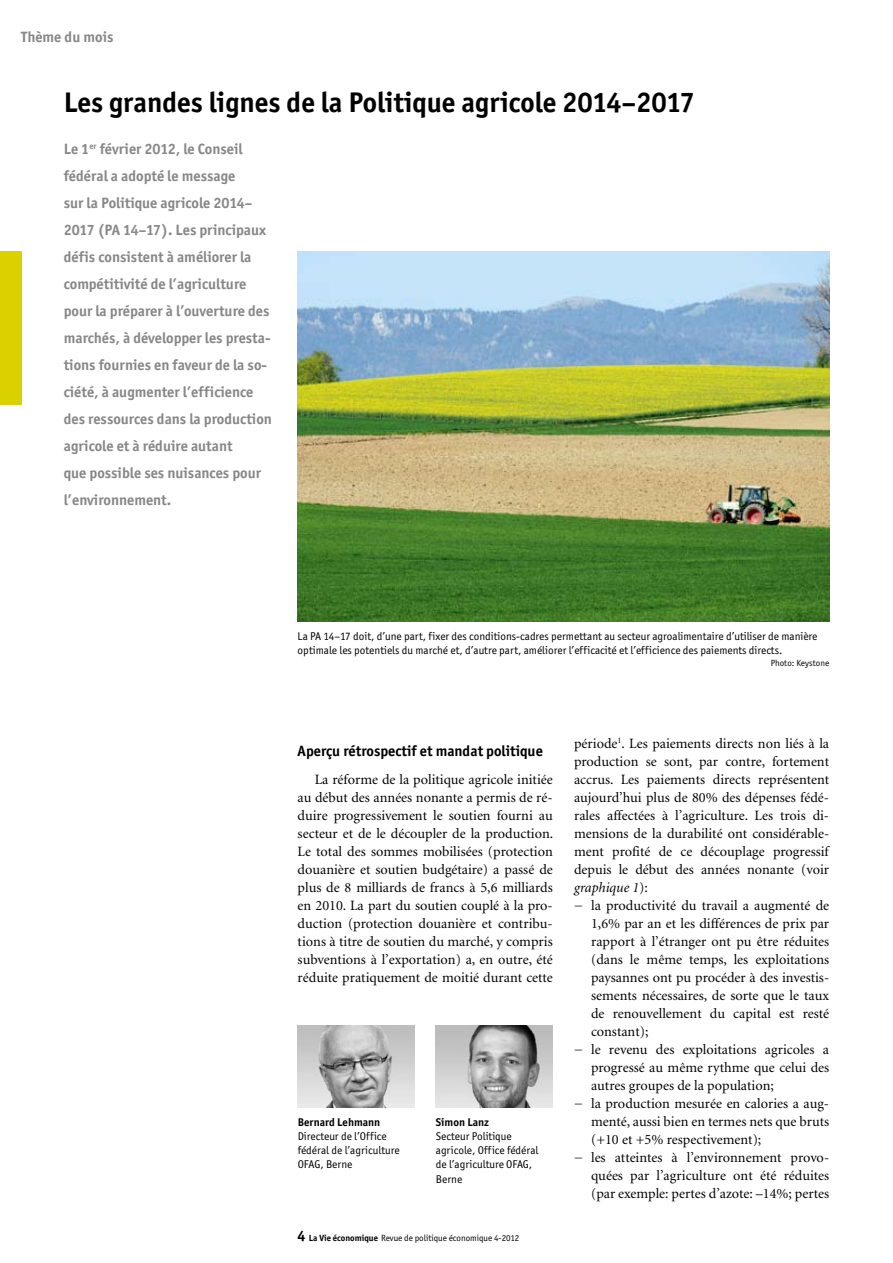
<style>
.page{position:relative;width:893px;height:1263px;background:#fff}
.page>*{position:absolute;margin:0;border:0;box-sizing:border-box;transform-origin:0 0}
.t1{font:700 28.5px "Officina San ITC";color:#000}
.t2{font:700 15px/27px "Officina San ITC";color:#868786}
.t3{font:700 15px "Officina San ITC";color:#000}
.t4{font:14.25px/18px "Minion";color:#000;text-align:justify}
.t5{font:italic 14.25px "Minion";color:#000}
.t6{font:11.25px/14.2px "Officina San ITC";color:#000}
.t7{font:700 11.25px "Officina San ITC";color:#000}
.t8{font:9px "Officina San ITC";color:#000}
.s1{font-weight:700;font-size:15px}
.s2{font-weight:700}
.s3{font-style:normal}
</style>
<div class="page">
<div style="left:0;top:252px;width:21px;height:153px;background:#dcd100"></div>
<img style="left:298px;top:251px;width:531px;height:370px">
<img style="left:298px;top:1026px;width:117px;height:82px">
<img style="left:436px;top:1026px;width:117px;height:82px">
<p class="t2" style="left:21px;top:23px;width:94px">Thème du mois</p>
<h1 class="t1" style="left:64px;top:84px;width:633px">Les grandes lignes de la Politique agricole 2014–2017</h1>
<p class="t2" style="left:64px;top:136px;width:210px">Le 1<sup>er</sup> février 2012, le Conseil fédéral a adopté le message<br>sur la Politique agricole 2014–<br>2017 (PA 14–17). Les principaux défis consistent à améliorer la compétitivité de l’agriculture pour la préparer à l’ouverture des marchés, à développer les presta&shy;tions fournies en faveur de la so&shy;ciété, à augmenter l’efficience des ressources dans la production agricole et à réduire autant<br>que possible ses nuisances pour l’environnement.</p>
<p class="t6" style="left:298px;top:629px;width:521px">La PA 14–17 doit, d’une part, fixer des conditions-cadres permettant au secteur agroalimentaire d’utiliser de manière optimale les potentiels du marché et, d’autre part, améliorer l’efficacité et l’efficience des paiements directs.</p>
<p class="t8" style="left:771px;top:658px;width:60px">Photo: Keystone</p>
<p class="t3" style="left:298px;top:742px;width:247px">Aperçu rétrospectif et mandat politique</p>
<p class="t4" style="left:298px;top:770px;width:257px;text-indent:17px">La réforme de la politique agricole initiée au début des années nonante a permis de ré&shy;duire progressivement le soutien fourni au secteur et de le découpler de la production.<br>Le total des sommes mobilisées (protection douanière et soutien budgétaire) a passé de plus de 8 milliards de francs à 5,6 milliards en 2010. La part du soutien couplé à la pro&shy;duction (protection douanière et contribu&shy;tions à titre de soutien du marché, y compris subventions à l’exportation) a, en outre, été réduite pratiquement de moitié durant cette</p>
<p class="t7" style="left:298px;top:1115px;width:84px">Bernard Lehmann</p>
<p class="t6" style="left:298px;top:1129px;width:103px">Directeur de l’Office fédéral de l’agriculture<br>OFAG, Berne</p>
<p class="t7" style="left:436px;top:1115px;width:55px">Simon Lanz</p>
<p class="t6" style="left:436px;top:1129px;width:104px">Secteur Politique agricole, Office fédéral de l’agriculture OFAG,<br>Berne</p>
<p class="t8" style="left:298px;top:1232px;width:223px"><span class="s1">4</span> <span class="s2">La Vie économique</span> Revue de politique économique 4-2012</p>
<p class="t4" style="left:574px;top:734px;width:257px">période<sup>1</sup>. Les paiements directs non liés à la</p>
<p class="t4" style="left:574px;top:752px;width:257px">production se sont, par contre, fortement</p>
<p class="t4" style="left:574px;top:770px;width:257px">accrus. Les paiements directs représentent</p>
<p class="t4" style="left:574px;top:788px;width:257px">aujourd’hui plus de 80% des dépenses fédé-</p>
<p class="t4" style="left:574px;top:806px;width:257px">rales affectées à l’agriculture. Les trois di-</p>
<p class="t4" style="left:574px;top:824px;width:257px">mensions de la durabilité ont considérable-</p>
<p class="t4" style="left:574px;top:842px;width:256px">ment profité de ce découplage progressif</p>
<p class="t4" style="left:574px;top:860px;width:257px">depuis le début des années nonante (voir</p>
<p class="t5" style="left:574px;top:880px;width:75px">graphique 1<span class="s3">):</span></p>
<p class="t4" style="left:574px;top:896px;width:257px">− la productivité du travail a augmenté de</p>
<p class="t4" style="left:591px;top:914px;width:240px">1,6% par an et les différences de prix par</p>
<p class="t4" style="left:591px;top:932px;width:240px">rapport à l’étranger ont pu être réduites</p>
<p class="t4" style="left:591px;top:950px;width:240px">(dans le même temps, les exploitations</p>
<p class="t4" style="left:591px;top:968px;width:240px">paysannes ont pu procéder à des investis-</p>
<p class="t4" style="left:591px;top:986px;width:240px">sements nécessaires, de sorte que le taux</p>
<p class="t4" style="left:591px;top:1004px;width:240px">de renouvellement du capital est resté</p>
<p class="t4" style="left:591px;top:1022px;width:59px">constant);</p>
<p class="t4" style="left:574px;top:1040px;width:257px">− le revenu des exploitations agricoles a</p>
<p class="t4" style="left:591px;top:1058px;width:240px">progressé au même rythme que celui des</p>
<p class="t4" style="left:591px;top:1076px;width:184px">autres groupes de la population;</p>
<p class="t4" style="left:574px;top:1094px;width:257px">− la production mesurée en calories a aug-</p>
<p class="t4" style="left:591px;top:1112px;width:240px">menté, aussi bien en termes nets que bruts</p>
<p class="t4" style="left:591px;top:1130px;width:172px">(+10 et +5% respectivement);</p>
<p class="t4" style="left:574px;top:1148px;width:257px">− les atteintes à l’environnement provo-</p>
<p class="t4" style="left:591px;top:1166px;width:240px">quées par l’agriculture ont été réduites</p>
<p class="t4" style="left:591px;top:1184px;width:240px">(par exemple: pertes d’azote: –14%; pertes</p>
</div>
